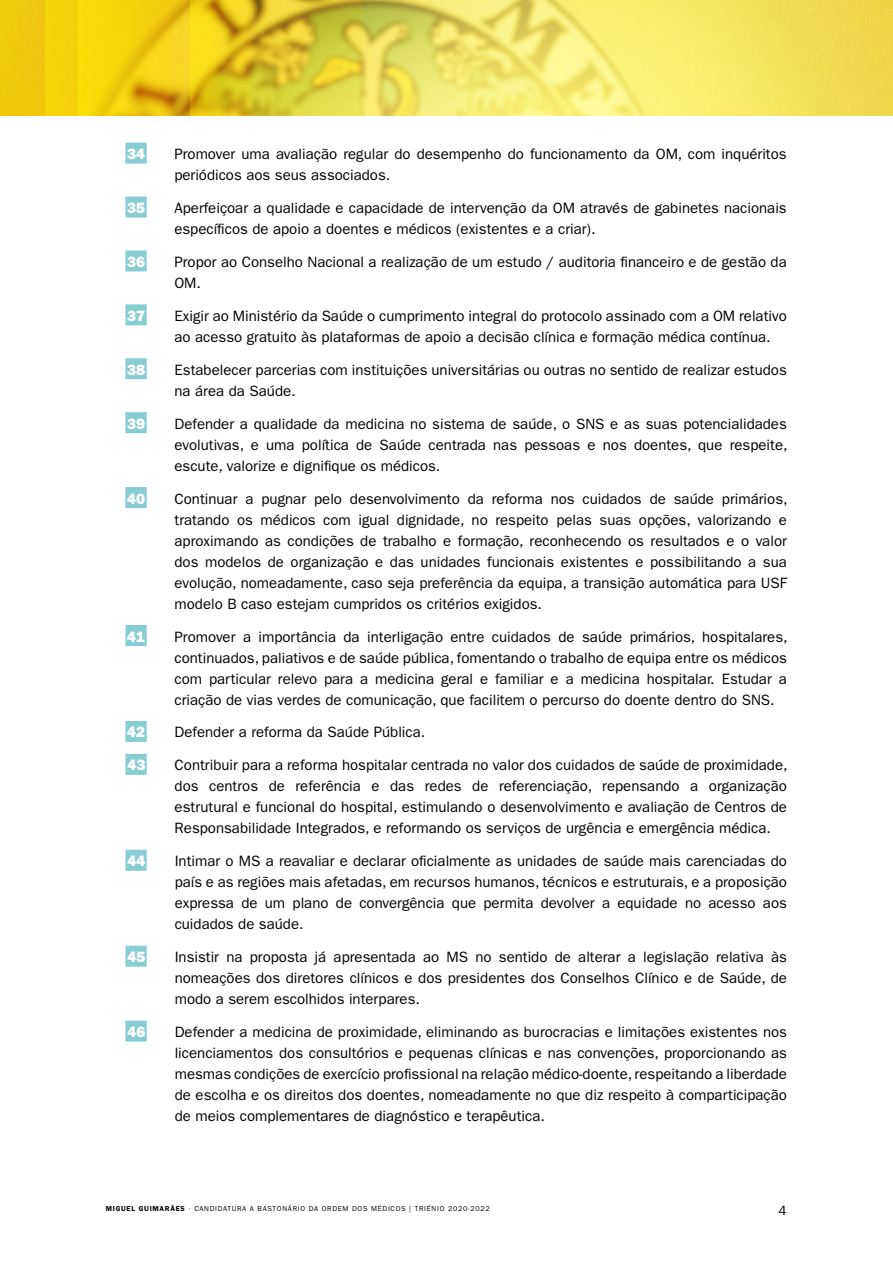
<style>
.page{position:relative;width:893px;height:1263px;background:#fff}
.page>*{position:absolute;margin:0;border:0;box-sizing:border-box;transform-origin:0 0}
.t1{font:15px/21px "ITC Franklin Gothic Std";color:#000;text-align:justify}
.t2{font:15px "ITC Franklin Gothic Std Hvy";color:#fff}
.t3{font:13.5px "ITC Franklin Gothic Std";color:#000}
.t4{font:7.2px "ITC Franklin Gothic Std";letter-spacing:.1em;color:#000}
.s1{font-weight:600}
</style>
<div class="page">
<img style="left:362px;top:0;width:531px;height:116px">
<div style="left:0;top:0;width:171px;height:116px;background:#f0c70d"></div>
<div style="left:46px;top:0;width:171px;height:116px;background:#f5d30a"></div>
<svg style="left:79px;top:0;width:111px;height:116px"></svg>
<svg style="left:190px;top:0;width:172px;height:116px"></svg>
<div style="left:125px;top:143px;width:22px;height:21px;background:#88cdd3"></div>
<div style="left:125px;top:197px;width:22px;height:21px;background:#88cdd3"></div>
<div style="left:125px;top:250px;width:22px;height:21px;background:#88cdd3"></div>
<div style="left:125px;top:304px;width:22px;height:21px;background:#88cdd3"></div>
<div style="left:125px;top:358px;width:22px;height:21px;background:#88cdd3"></div>
<div style="left:125px;top:412px;width:22px;height:21px;background:#88cdd3"></div>
<div style="left:125px;top:487px;width:22px;height:21px;background:#88cdd3"></div>
<div style="left:125px;top:625px;width:22px;height:21px;background:#88cdd3"></div>
<div style="left:125px;top:721px;width:22px;height:21px;background:#88cdd3"></div>
<div style="left:125px;top:754px;width:22px;height:21px;background:#88cdd3"></div>
<div style="left:125px;top:850px;width:22px;height:21px;background:#88cdd3"></div>
<div style="left:125px;top:946px;width:22px;height:21px;background:#88cdd3"></div>
<div style="left:125px;top:1020px;width:22px;height:21px;background:#88cdd3"></div>
<p class="t2" style="left:127px;top:145px;width:19px">34</p>
<p class="t1" style="left:174px;top:144px;width:614px">Promover uma avaliação regular do desempenho do funcionamento da OM, com inquéritos periódicos aos seus associados.</p>
<p class="t2" style="left:127px;top:199px;width:19px">35</p>
<p class="t1" style="left:174px;top:198px;width:614px">Aperfeiçoar a qualidade e capacidade de intervenção da OM através de gabinetes nacionais específicos de apoio a doentes e médicos (existentes e a criar).</p>
<p class="t2" style="left:127px;top:253px;width:19px">36</p>
<p class="t1" style="left:174px;top:251px;width:614px">Propor ao Conselho Nacional a realização de um estudo / auditoria financeiro e de gestão da<br>OM.</p>
<p class="t2" style="left:127px;top:307px;width:19px">37</p>
<p class="t1" style="left:174px;top:305px;width:614px">Exigir ao Ministério da Saúde o cumprimento integral do protocolo assinado com a OM relativo ao acesso gratuito às plataformas de apoio a decisão clínica e formação médica contínua.</p>
<p class="t2" style="left:127px;top:361px;width:19px">38</p>
<p class="t1" style="left:174px;top:359px;width:614px">Estabelecer parcerias com instituições universitárias ou outras no sentido de realizar estudos na área da Saúde.</p>
<p class="t2" style="left:127px;top:415px;width:19px">39</p>
<p class="t1" style="left:175px;top:413px;width:615px">Defender a qualidade da medicina no sistema de saúde, o SNS e as suas potencialidades evolutivas, e uma política de Saúde centrada nas pessoas e nos doentes, que respeite, escute, valorize e dignifique os médicos.</p>
<p class="t2" style="left:127px;top:490px;width:19px">40</p>
<p class="t1" style="left:175px;top:488px;width:615px">Continuar a pugnar pelo desenvolvimento da reforma nos cuidados de saúde primários, tratando os médicos com igual dignidade, no respeito pelas suas opções, valorizando e aproximando as condições de trabalho e formação, reconhecendo os resultados e o valor dos modelos de organização e das unidades funcionais existentes e possibilitando a sua evolução, nomeadamente, caso seja preferência da equipa, a transição automática para USF modelo B caso estejam cumpridos os critérios exigidos.</p>
<p class="t2" style="left:127px;top:628px;width:19px">41</p>
<p class="t1" style="left:175px;top:626px;width:615px">Promover a importância da interligação entre cuidados de saúde primários, hospitalares, continuados, paliativos e de saúde pública, fomentando o trabalho de equipa entre os médicos com particular relevo para a medicina geral e familiar e a medicina hospitalar. Estudar a criação de vias verdes de comunicação, que facilitem o percurso do doente dentro do SNS.</p>
<p class="t2" style="left:127px;top:723px;width:19px">42</p>
<p class="t1" style="left:175px;top:722px;width:252px">Defender a reforma da Saúde Pública.</p>
<p class="t2" style="left:127px;top:756px;width:19px">43</p>
<p class="t1" style="left:175px;top:755px;width:614px">Contribuir para a reforma hospitalar centrada no valor dos cuidados de saúde de proximidade, dos centros de referência e das redes de referenciação, repensando a organização estrutural e funcional do hospital, estimulando o desenvolvimento e avaliação de Centros de Responsabilidade Integrados, e reformando os serviços de urgência e emergência médica.</p>
<p class="t2" style="left:127px;top:852px;width:19px">44</p>
<p class="t1" style="left:175px;top:851px;width:614px">Intimar o MS a reavaliar e declarar oficialmente as unidades de saúde mais carenciadas do país e as regiões mais afetadas, em recursos humanos, técnicos e estruturais, e a proposição expressa de um plano de convergência que permita devolver a equidade no acesso aos cuidados de saúde.</p>
<p class="t2" style="left:127px;top:948px;width:19px">45</p>
<p class="t1" style="left:175px;top:947px;width:614px">Insistir na proposta já apresentada ao MS no sentido de alterar a legislação relativa às nomeações dos diretores clínicos e dos presidentes dos Conselhos Clínico e de Saúde, de modo a serem escolhidos interpares.</p>
<p class="t2" style="left:127px;top:1023px;width:19px">46</p>
<p class="t1" style="left:175px;top:1022px;width:614px">Defender a medicina de proximidade, eliminando as burocracias e limitações existentes nos licenciamentos dos consultórios e pequenas clínicas e nas convenções, proporcionando as mesmas condições de exercício profissional na relação médico-doente, respeitando a liberdade de escolha e os direitos dos doentes, nomeadamente no que diz respeito à comparticipação de meios complementares de diagnóstico e terapêutica.</p>
<p class="t4" style="left:106px;top:1204px;width:386px"><span class="s1">MIGUEL GUIMARÃES</span> · CANDIDATURA A BASTONÁRIO DA ORDEM DOS MÉDICOS | TRIÉNIO 2020-2022</p>
<p class="t3" style="left:779px;top:1202px;width:10px">4</p>
</div>
